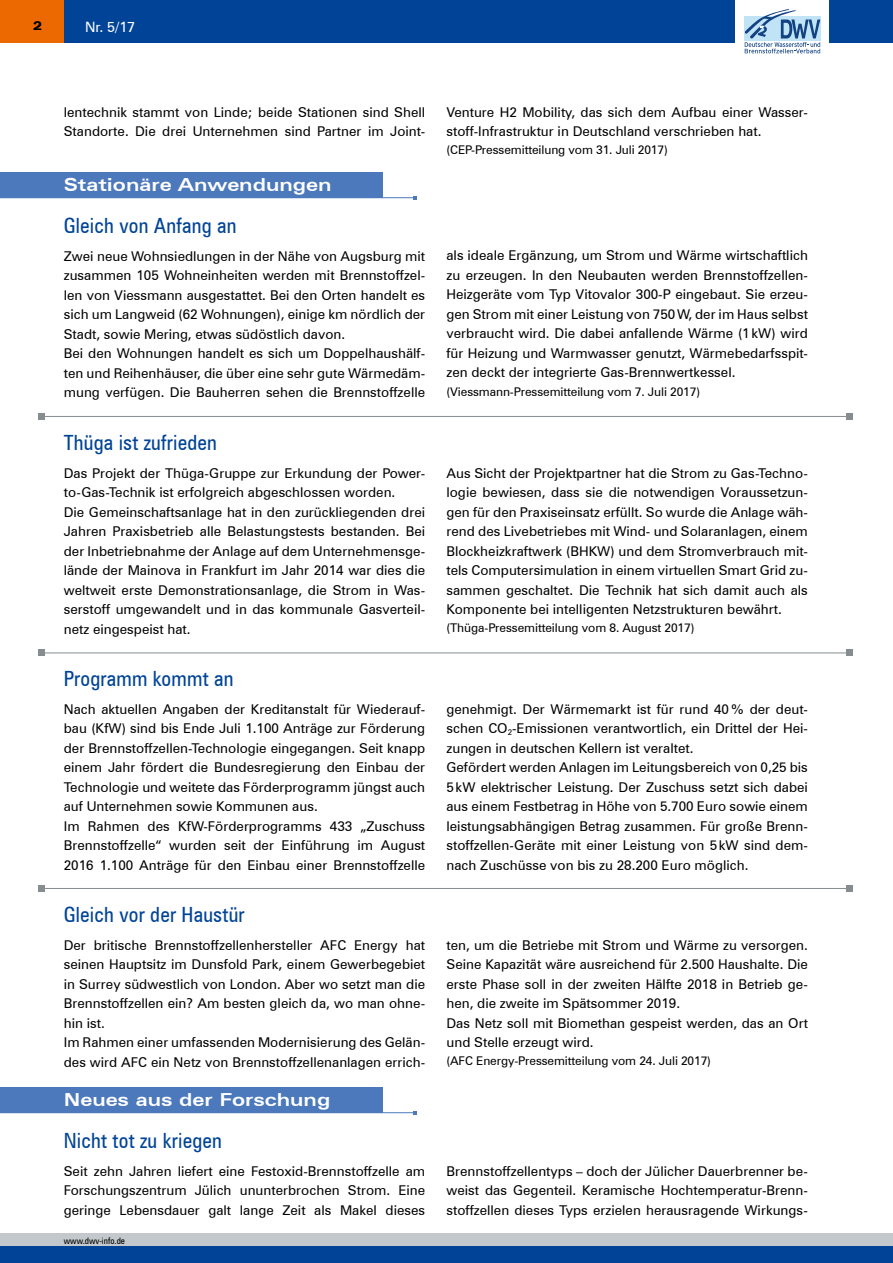
<style>
.page{position:relative;width:893px;height:1263px;background:#fff}
.page>*{position:absolute;margin:0;border:0;box-sizing:border-box;transform-origin:0 0}
.t1{font:condensed 21px "Zurich BT";letter-spacing:.01em;color:#014497}
.t2{font:700 expanded 18px "Zurich BT";color:#fff}
.t3{font:14.25px "Zurich BT";color:#fff}
.t4{font:13.5px/19.5px "Zurich BT";color:#000}
.t5{font:12px "Zurich BT";letter-spacing:-.01em;color:#000}
.t6{font:700 expanded 12px "Zurich BT";color:#000}
.t7{font:condensed 9px "Zurich BT";color:#000}
</style>
<div class="page">
<div style="left:64px;top:0;width:829px;height:43px;background:#014497"></div>
<div style="left:0;top:0;width:64px;height:43px;background:#ec6800"></div>
<div style="left:736px;top:0;width:93px;height:60px;background:#fff"></div>
<div style="left:0;top:1246px;width:893px;height:17px;background:#014497"></div>
<div style="left:0;top:1233px;width:893px;height:13px;background:#c2c8cb"></div>
<div style="left:744px;top:16px;width:38px;height:25px;background:#c0e3f6"></div>
<div style="left:781px;top:16px;width:40px;height:25px;background:#c0e3f6"></div>
<svg style="left:745px;top:9px;width:75px;height:44px"></svg>
<div style="left:0;top:173px;width:383px;height:25px;background:#4c79bc"></div>
<hr style="left:0;top:197px;width:414px;height:1px;background:#4c79bc">
<div style="left:0;top:1087px;width:383px;height:26px;background:#4c79bc"></div>
<hr style="left:0;top:1112px;width:414px;height:1px;background:#4c79bc">
<hr style="left:41px;top:416px;width:808px;height:1px;background:#868d91">
<div style="left:38px;top:413px;width:7px;height:7px;background:#868d91"></div>
<div style="left:846px;top:413px;width:7px;height:7px;background:#868d91"></div>
<hr style="left:41px;top:652px;width:808px;height:1px;background:#868d91">
<div style="left:38px;top:650px;width:7px;height:6px;background:#868d91"></div>
<div style="left:846px;top:650px;width:7px;height:6px;background:#868d91"></div>
<hr style="left:41px;top:888px;width:808px;height:1px;background:#868d91">
<div style="left:38px;top:885px;width:7px;height:7px;background:#868d91"></div>
<div style="left:846px;top:885px;width:7px;height:7px;background:#868d91"></div>
<p class="t6" style="left:33px;top:19px;width:10px">2</p>
<p class="t3" style="left:85px;top:18px;width:52px">Nr. 5/17</p>
<p class="t4" style="left:64px;top:102px;width:363px">lentechnik stammt von Linde; beide Stationen sind Shell<br>Standorte. Die drei Unternehmen sind Partner im Joint-</p>
<p class="t4" style="left:446px;top:102px;width:363px">Venture H2 Mobility, das sich dem Aufbau einer Wasser&shy;stoff-Infrastruktur in Deutschland verschrieben hat.</p>
<p class="t5" style="left:446px;top:143px;width:223px">(CEP-Pressemitteilung vom 31. Juli 2017)</p>
<h2 class="t2" style="left:64px;top:174px;width:269px">Stationäre Anwendungen</h2>
<h1 class="t1" style="left:64px;top:212px;width:174px">Gleich von Anfang an</h1>
<p class="t4" style="left:64px;top:246px;width:363px">Zwei neue Wohnsiedlungen in der Nähe von Augsburg mit zusammen 105 Wohneinheiten werden mit Brennstoffzel&shy;len von Viessmann ausgestattet. Bei den Orten handelt es sich um Langweid (62 Wohnungen), einige km nördlich der Stadt, sowie Mering, etwas südöstlich davon.<br>Bei den Wohnungen handelt es sich um Doppelhaushälf&shy;ten und Reihenhäuser, die über eine sehr gute Wärmedäm&shy;mung verfügen. Die Bauherren sehen die Brennstoffzelle</p>
<p class="t4" style="left:446px;top:246px;width:363px;text-align:justify">als ideale Ergänzung, um Strom und Wärme wirtschaftlich zu erzeugen. In den Neubauten werden Brennstoffzellen-Heizgeräte vom Typ Vitovalor 300-P eingebaut. Sie erzeu&shy;gen Strom mit einer Leistung von 750W, der im Haus selbst verbraucht wird. Die dabei anfallende Wärme (1kW) wird für Heizung und Warmwasser genutzt, Wärmebedarfsspit&shy;zen deckt der integrierte Gas-Brennwertkessel.</p>
<p class="t5" style="left:446px;top:384px;width:255px">(Viessmann-Pressemitteilung vom 7. Juli 2017)</p>
<h1 class="t1" style="left:64px;top:430px;width:155px">Thüga ist zufrieden</h1>
<p class="t4" style="left:64px;top:463px;width:363px">Das Projekt der Thüga-Gruppe zur Erkundung der Power&shy;to-Gas-Technik ist erfolgreich abgeschlossen worden.<br>Die Gemeinschaftsanlage hat in den zurückliegenden drei Jahren Praxisbetrieb alle Belastungstests bestanden. Bei der Inbetriebnahme der Anlage auf dem Unternehmensge&shy;lände der Mainova in Frankfurt im Jahr 2014 war dies die weltweit erste Demonstrationsanlage, die Strom in Was&shy;serstoff umgewandelt und in das kommunale Gasverteil&shy;netz eingespeist hat.</p>
<p class="t4" style="left:446px;top:463px;width:363px;text-align:justify">Aus Sicht der Projektpartner hat die Strom zu Gas-Techno&shy;logie bewiesen, dass sie die notwendigen Voraussetzun&shy;gen für den Praxiseinsatz erfüllt. So wurde die Anlage wäh&shy;rend des Livebetriebes mit Wind- und Solaranlagen, einem Blockheizkraftwerk (BHKW) und dem Stromverbrauch mit&shy;tels Computersimulation in einem virtuellen Smart Grid zu&shy;sammen geschaltet. Die Technik hat sich damit auch als Komponente bei intelligenten Netzstrukturen bewährt.</p>
<p class="t5" style="left:446px;top:621px;width:250px">(Thüga-Pressemitteilung vom 8. August 2017)</p>
<h1 class="t1" style="left:64px;top:666px;width:171px">Programm kommt an</h1>
<p class="t4" style="left:64px;top:699px;width:363px">Nach aktuellen Angaben der Kreditanstalt für Wiederauf&shy;bau (KfW) sind bis Ende Juli 1.100 Anträge zur Förderung der Brennstoffzellen-Technologie eingegangen. Seit knapp einem Jahr fördert die Bundesregierung den Einbau der Technologie und weitete das Förderprogramm jüngst auch auf Unternehmen sowie Kommunen aus.<br>Im Rahmen des KfW-Förderprogramms 433 „Zuschuss Brennstoffzelle“ wurden seit der Einführung im August 2016 1.100 Anträge für den Einbau einer Brennstoffzelle</p>
<p class="t4" style="left:446px;top:699px;width:363px">genehmigt. Der Wärmemarkt ist für rund 40% der deut&shy;schen CO<sub>2</sub>-Emissionen verantwortlich, ein Drittel der Hei&shy;zungen in deutschen Kellern ist veraltet.<br>Gefördert werden Anlagen im Leitungsbereich von 0,25 bis 5kW elektrischer Leistung. Der Zuschuss setzt sich dabei aus einem Festbetrag in Höhe von 5.700 Euro sowie einem leistungsabhängigen Betrag zusammen. Für große Brenn&shy;stoffzellen-Geräte mit einer Leistung von 5kW sind dem&shy;nach Zuschüsse von bis zu 28.200 Euro möglich.</p>
<h1 class="t1" style="left:64px;top:901px;width:182px">Gleich vor der Haustür</h1>
<p class="t4" style="left:64px;top:935px;width:363px">Der britische Brennstoffzellenhersteller AFC Energy hat seinen Hauptsitz im Dunsfold Park, einem Gewerbegebiet in Surrey südwestlich von London. Aber wo setzt man die Brennstoffzellen ein? Am besten gleich da, wo man ohne&shy;hin ist.<br>Im Rahmen einer umfassenden Modernisierung des Gelän&shy;des wird AFC ein Netz von Brennstoffzellenanlagen errich-</p>
<p class="t4" style="left:446px;top:935px;width:363px">ten, um die Betriebe mit Strom und Wärme zu versorgen.<br>Seine Kapazität wäre ausreichend für 2.500 Haushalte. Die erste Phase soll in der zweiten Hälfte 2018 in Betrieb ge&shy;hen, die zweite im Spätsommer 2019.<br>Das Netz soll mit Biomethan gespeist werden, das an Ort und Stelle erzeugt wird.</p>
<p class="t5" style="left:446px;top:1053px;width:266px">(AFC Energy-Pressemitteilung vom 24. Juli 2017)</p>
<h2 class="t2" style="left:64px;top:1089px;width:268px">Neues aus der Forschung</h2>
<h1 class="t1" style="left:64px;top:1127px;width:160px">Nicht tot zu kriegen</h1>
<p class="t4" style="left:64px;top:1161px;width:363px;text-align:justify">Seit zehn Jahren liefert eine Festoxid-Brennstoffzelle am Forschungszentrum Jülich ununterbrochen Strom. Eine geringe Lebensdauer galt lange Zeit als Makel dieses</p>
<p class="t4" style="left:446px;top:1161px;width:363px;text-align:justify">Brennstoffzellentyps – doch der Jülicher Dauerbrenner be&shy;weist das Gegenteil. Keramische Hochtemperatur-Brenn&shy;stoffzellen dieses Typs erzielen herausragende Wirkungs-</p>
<p class="t7" style="left:64px;top:1235px;width:63px">www.dwv-info.de</p>
</div>
